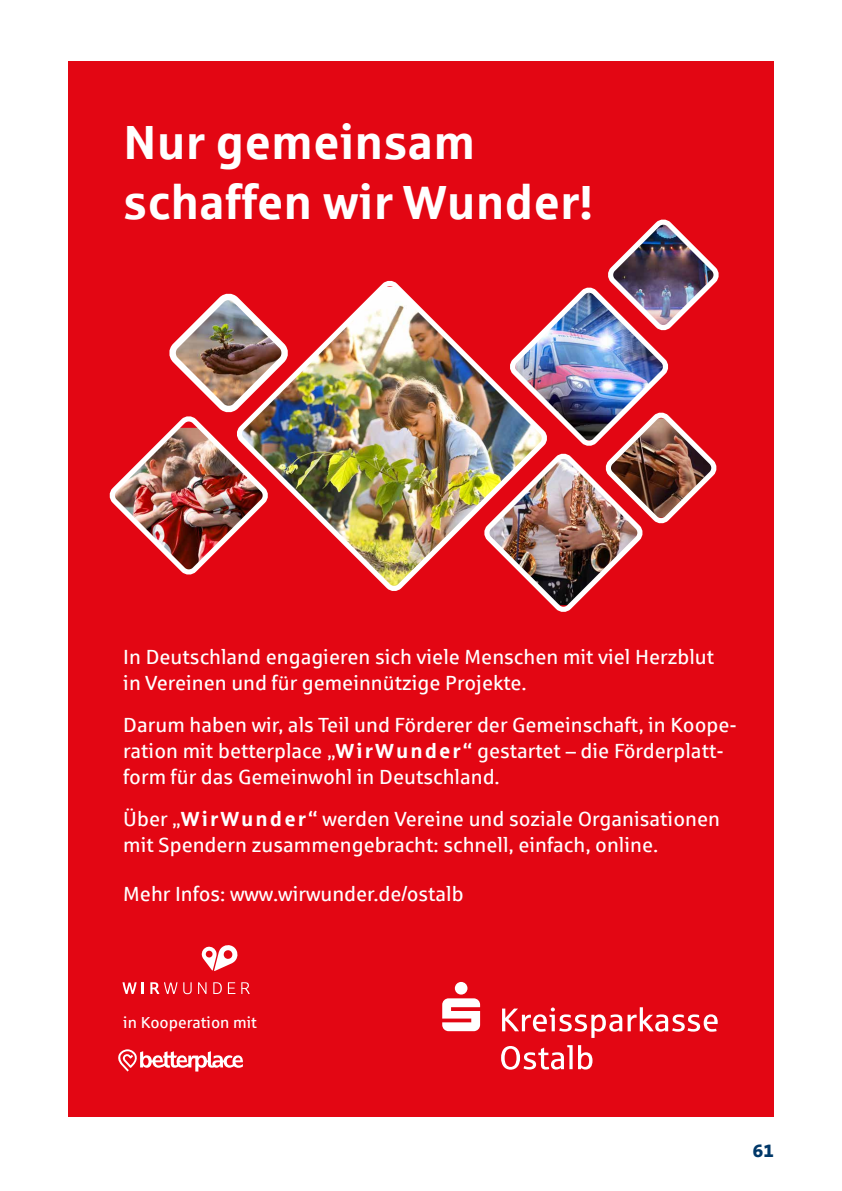
<style>
.page{position:relative;width:842px;height:1191px;background:#fff}
.page>*{position:absolute;margin:0;border:0;box-sizing:border-box;transform-origin:0 0}
.t1{font:700 48px/60px "Sparkasse Rg";color:#fff}
.t2{font:20.4px/26px "Sparkasse Rg";color:#fff}
.t3{font:800 19px "The Sans B8";color:#003869}
.t4{font:16px "Sparkasse Rg";color:#fff}
.s1{font-weight:700}
</style>
<div class="page">
<div style="left:68px;top:62px;width:706px;height:1054px;background:#e30613"></div>
<svg style="left:118px;top:1049px;width:125px;height:22px"></svg>
<svg style="left:122px;top:982px;width:22px;height:12px"></svg>
<svg style="left:198px;top:982px;width:9px;height:12px"></svg>
<svg style="left:213px;top:982px;width:9px;height:12px"></svg>
<svg style="left:228px;top:982px;width:7px;height:12px"></svg>
<svg style="left:241px;top:982px;width:9px;height:12px"></svg>
<svg style="left:150px;top:982px;width:42px;height:12px"></svg>
<svg style="left:201px;top:945px;width:37px;height:26px"></svg>
<img style="left:295px;top:280px;width:184px;height:311px">
<img style="left:109px;top:293px;width:186px;height:282px">
<img style="left:479px;top:219px;width:240px;height:393px">
<svg style="left:442px;top:982px;width:38px;height:49px"></svg>
<svg style="left:502px;top:1007px;width:120px;height:31px"></svg>
<svg style="left:628px;top:1007px;width:90px;height:24px"></svg>
<svg style="left:501px;top:1045px;width:91px;height:24px"></svg>
<h1 class="t1" style="left:123px;top:110px;width:471px">Nur gemeinsam schaffen wir Wunder!</h1>
<p class="t2" style="left:123px;top:643px;width:592px">In Deutschland engagieren sich viele Menschen mit viel Herzblut in Vereinen und für gemeinnützige Projekte.</p>
<p class="t2" style="left:123px;top:711px;width:615px">Darum haben wir, als Teil und Förderer der Gemeinschaft, in Koope&shy;ration mit betterplace „<span class="s1">WirWunder“</span> gestartet – die Förderplatt&shy;form für das Gemeinwohl in Deutschland.</p>
<p class="t2" style="left:123px;top:805px;width:598px">Über „<span class="s1">WirWunder“</span> werden Vereine und soziale Organisationen mit Spendern zusammengebracht: schnell, einfach, online.</p>
<p class="t2" style="left:123px;top:880px;width:342px">Mehr Infos: www.wirwunder.de/ostalb</p>
<p class="t4" style="left:123px;top:1012px;width:135px">in Kooperation mit</p>
<p class="t3" style="left:753px;top:1140px;width:22px">61</p>
</div>
